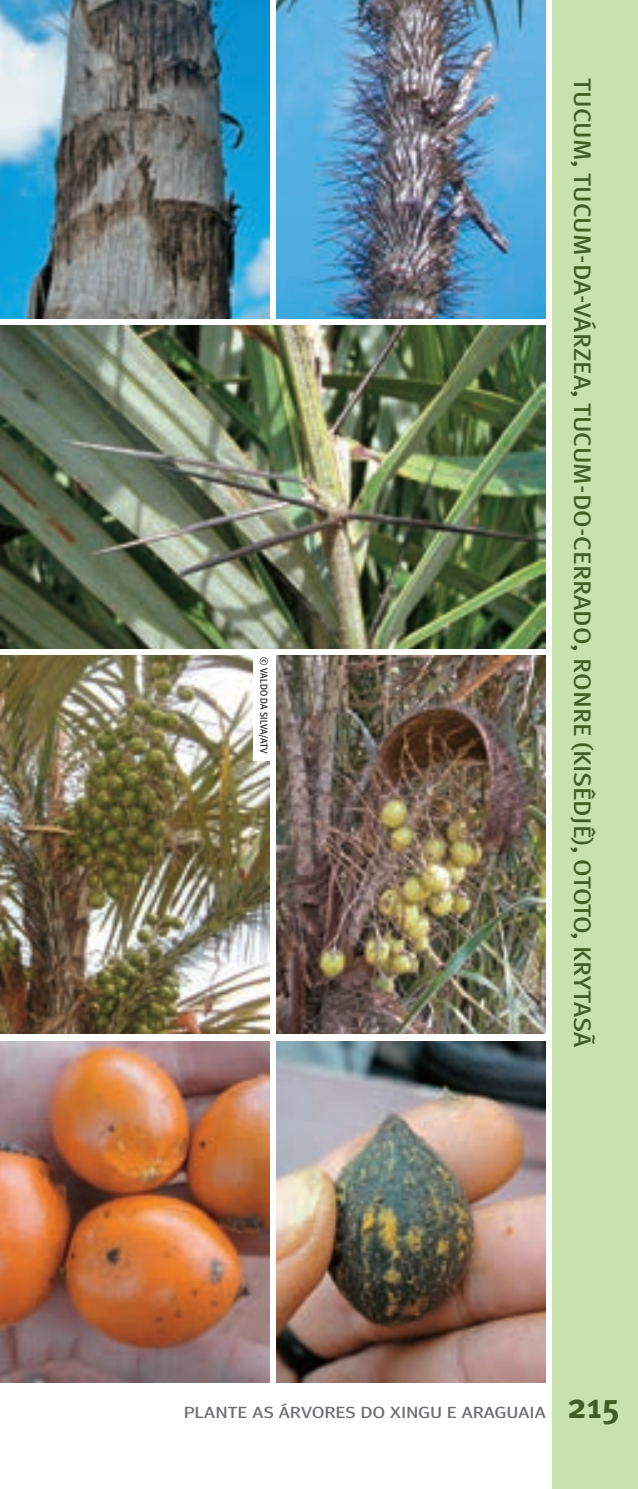
<style>
.page{position:relative;width:638px;height:1489px;background:#fff}
.page>*{position:absolute;margin:0;border:0;box-sizing:border-box;transform-origin:0 0}
.t1{font:700 35px "Meta Pro";color:#415f25}
.t2{font:500 condensed 24px "Meta Pro";color:#415f25;scale:1.25 1}
.t3{font:16px "Meta Headline";letter-spacing:.02em;color:#6c6d70;scale:1.25 1}
.t4{font:10px "Meta Headline";letter-spacing:.02em;color:#231f20}
</style>
<div class="page">
<div style="left:553px;top:0;width:85px;height:1488px;background:#c8e2ae"></div>
<img style="left:276px;top:0;width:270px;height:318px">
<img style="left:276px;top:655px;width:270px;height:378px">
<img style="left:0;top:325px;width:546px;height:323px">
<img style="left:0;top:655px;width:269px;height:378px">
<img style="left:0;top:0;width:269px;height:318px">
<img style="left:276px;top:1041px;width:270px;height:341px">
<img style="left:0;top:1041px;width:269px;height:341px">
<div style="left:253px;top:650px;width:22px;height:110px;background:#fff"></div>
<p class="t4" style="left:270px;top:657px;width:98px;rotate:90deg">© VALDO DA SILVA/ATV</p>
<p class="t2" style="left:600px;top:78px;width:776px;rotate:90deg">TUCUM, TUCUM-DA-VÁRZEA, TUCUM-DO-CERRADO, RONRE (KISÊDJÊ), OTOTO, KRYTASÃ</p>
<p class="t3" style="left:184px;top:1402px;width:291px">PLANTE AS ÁRVORES DO XINGU E ARAGUAIA</p>
<h1 class="t1" style="left:567px;top:1378px;width:54px">215</h1>
</div>
